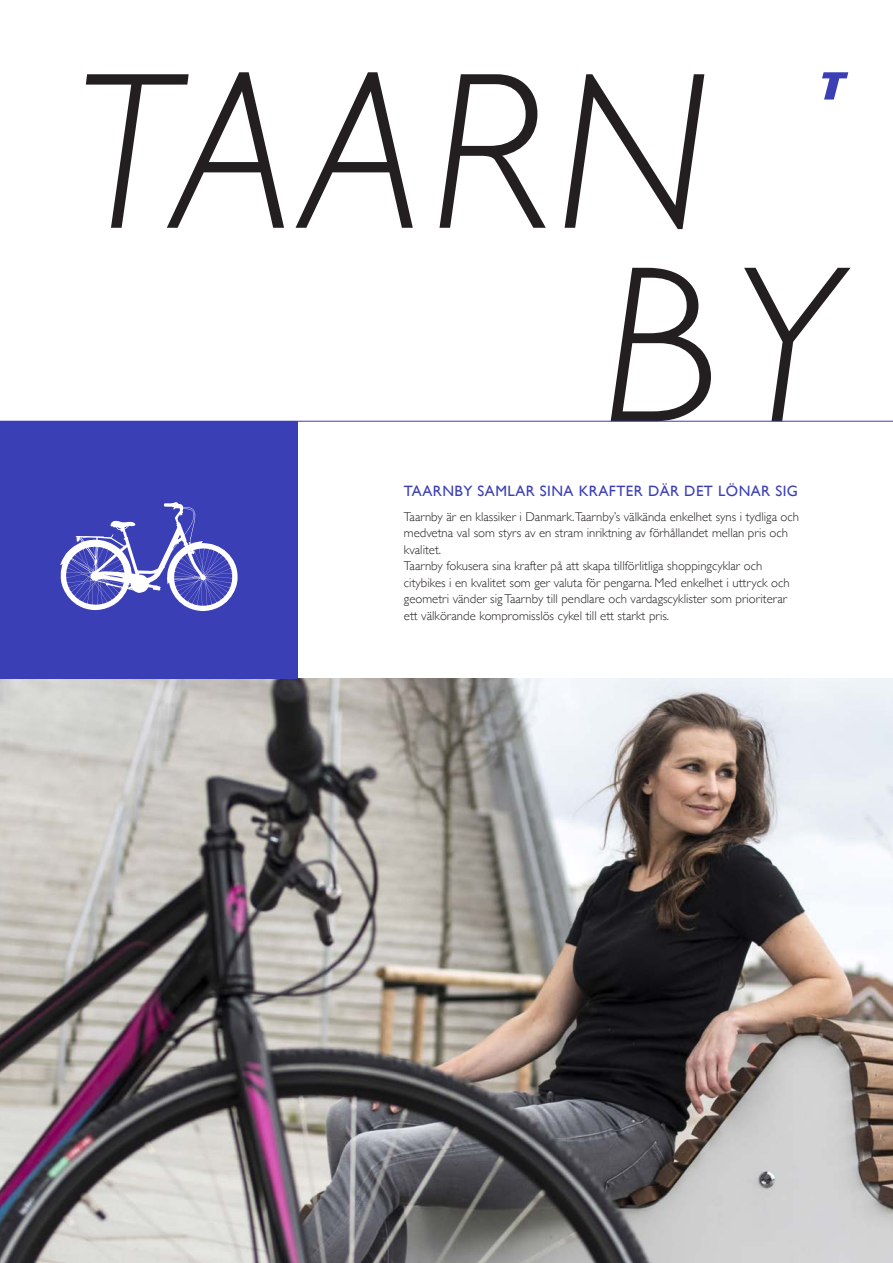
<style>
.page{position:relative;width:893px;height:1263px;background:#fff}
.page>*{position:absolute;margin:0;border:0;box-sizing:border-box;transform-origin:0 0}
.Overskrift_Image{font:italic 300 225px "Gill Sans";letter-spacing:.03em;color:#231f20}
.Mellemrubrik_Image{font:15px "Gill Sans";letter-spacing:.03em;color:#3b3fb6}
.Brødtekst{font:300 12.75px/16.5px "Gill Sans";color:#231f20}
</style>
<div class="page">
<img style="left:0;top:678px;width:893px;height:585px">
<svg style="left:822px;top:72px;width:26px;height:28px"></svg>
<div style="left:0;top:421px;width:298px;height:257px;background:#3b3fb6"></div>
<hr style="left:0;top:421px;width:893px;height:1px;background:#3b3fb6">
<svg style="left:60px;top:502px;width:178px;height:109px"></svg>
<p class="Overskrift_Image" style="left:72px;top:26px;width:638px">TAARN</p>
<p class="Overskrift_Image" style="left:601px;top:219px;width:235px">BY</p>
<p class="Mellemrubrik_Image" style="left:404px;top:482px;width:396px">TAARNBY SAMLAR SINA KRAFTER DÄR DET LÖNAR SIG</p>
<p class="Brødtekst" style="left:404px;top:508px;width:397px">Taarnby är en klassiker i Danmark.Taarnby’s välkända enkelhet syns i tydliga och medvetna val som styrs av en stram inriktning av förhållandet mellan pris och kvalitet.</p>
<p class="Brødtekst" style="left:404px;top:557px;width:387px">Taarnby fokusera sina krafter på att skapa tillförlitliga shoppingcyklar och citybikes i en kvalitet som ger valuta för pengarna. Med enkelhet i uttryck och geometri vänder sig Taarnby till pendlare och vardagscyklister som prioriterar ett välkörande kompromisslös cykel till ett starkt pris.</p>
</div>
